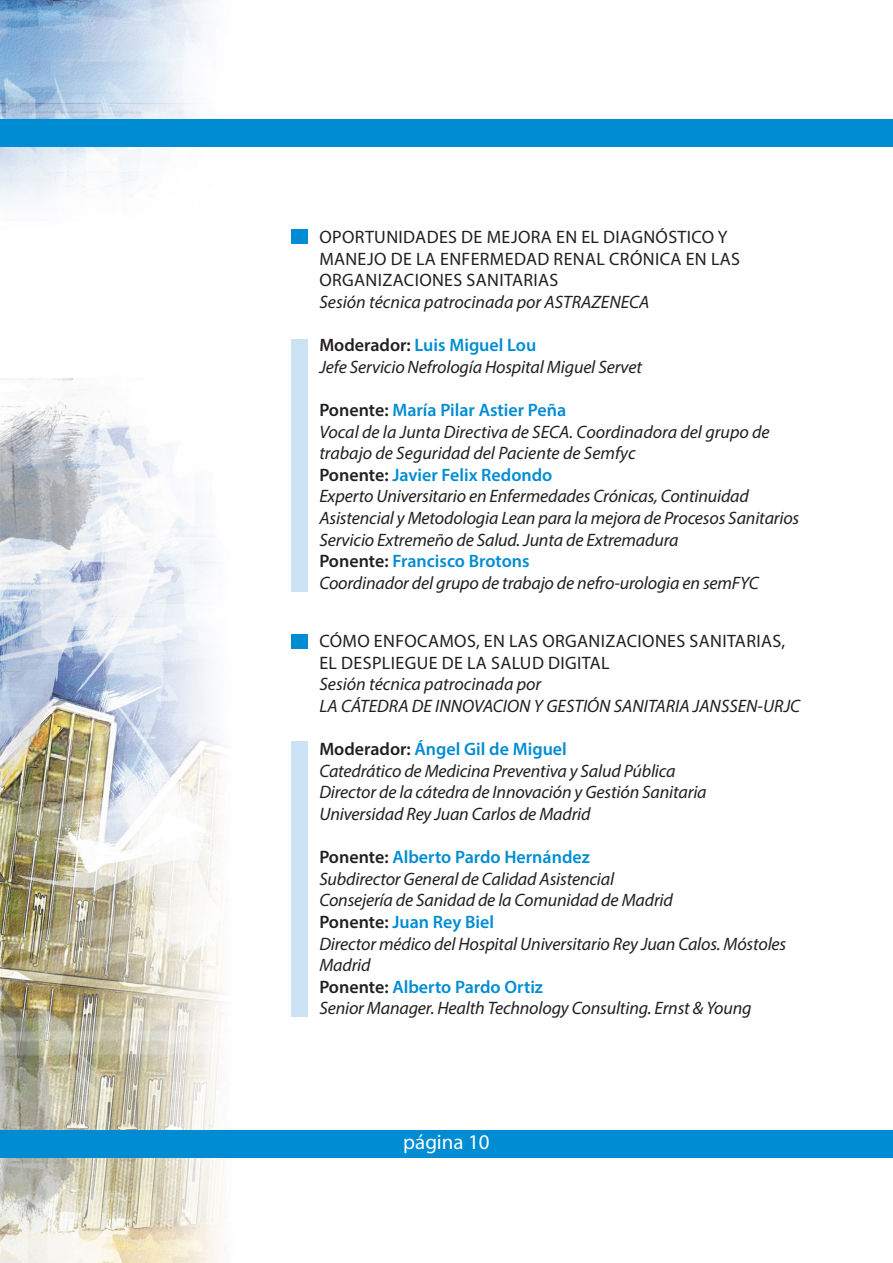
<style>
.page{position:relative;width:893px;height:1263px;background:#fff}
.page>*{position:absolute;margin:0;border:0;box-sizing:border-box;transform-origin:0 0}
.t1{font:21px "Myriad Pro";color:#fff}
.t2{font:italic 18px/21.6px "Myriad Pro";letter-spacing:-.01em;color:#231f20}
.t3{font:18px/21.6px "Myriad Pro";letter-spacing:.02em;color:#231f20}
.s1{font-weight:600;font-style:normal}
.s2{font-weight:600;font-style:normal;color:#008cd3}
</style>
<div class="page">
<img style="left:0;top:0;width:223px;height:1263px">
<div style="left:0;top:119px;width:893px;height:28px;background:#008cd3"></div>
<div style="left:0;top:1130px;width:893px;height:28px;background:#008cd3"></div>
<div style="left:291px;top:229px;width:17px;height:14px;background:#008cd3"></div>
<div style="left:291px;top:339px;width:17px;height:252px;background:#cbe2f5"></div>
<div style="left:291px;top:634px;width:17px;height:14px;background:#008cd3"></div>
<div style="left:291px;top:741px;width:17px;height:276px;background:#cbe2f5"></div>
<p class="t3" style="left:319px;top:226px;width:422px">OPORTUNIDADES DE MEJORA EN EL DIAGNÓSTICO Y<br>MANEJO DE LA ENFERMEDAD RENAL CRÓNICA EN LAS<br>ORGANIZACIONES SANITARIAS</p>
<p class="t2" style="left:319px;top:291px;width:332px">Sesión técnica patrocinada por ASTRAZENECA</p>
<p class="t2" style="left:319px;top:334px;width:324px"><span class="s1">Moderador:</span> <span class="s2">Luis Miguel Lou<br></span>Jefe Servicio Nefrología Hospital Miguel Servet</p>
<p class="t2" style="left:319px;top:399px;width:481px"><span class="s1">Ponente:</span> <span class="s2">María Pilar Astier Peña<br></span>Vocal de la Junta Directiva de SECA. Coordinadora del grupo de trabajo de Seguridad del Paciente de Semfyc<br><span class="s1">Ponente:</span> <span class="s2">Javier Felix Redondo<br></span>Experto Universitario en Enfermedades Crónicas, Continuidad Asistencial y Metodologia Lean para la mejora de Procesos Sanitarios Servicio Extremeño de Salud. Junta de Extremadura<br><span class="s1">Ponente:</span> <span class="s2">Francisco Brotons<br></span>Coordinador del grupo de trabajo de nefro-urologia en semFYC</p>
<p class="t3" style="left:319px;top:630px;width:467px">CÓMO ENFOCAMOS, EN LAS ORGANIZACIONES SANITARIAS,<br>EL DESPLIEGUE DE LA SALUD DIGITAL</p>
<p class="t2" style="left:319px;top:673px;width:482px">Sesión técnica patrocinada por<br>LA CÁTEDRA DE INNOVACION Y GESTIÓN SANITARIA JANSSEN-URJC</p>
<p class="t2" style="left:319px;top:738px;width:389px"><span class="s1">Moderador:</span> <span class="s2">Ángel Gil de Miguel<br></span>Catedrático de Medicina Preventiva y Salud Pública Director de la cátedra de Innovación y Gestión Sanitaria Universidad Rey Juan Carlos de Madrid</p>
<p class="t2" style="left:319px;top:846px;width:468px"><span class="s1">Ponente:</span> <span class="s2">Alberto Pardo Hernández<br></span>Subdirector General de Calidad Asistencial<br>Consejería de Sanidad de la Comunidad de Madrid<br><span class="s1">Ponente:</span> <span class="s2">Juan Rey Biel<br></span>Director médico del Hospital Universitario Rey Juan Calos. Móstoles Madrid<br><span class="s1">Ponente:</span> <span class="s2">Alberto Pardo Ortiz<br></span>Senior Manager. Health Technology Consulting. Ernst &amp; Young</p>
<p class="t1" style="left:403px;top:1129px;width:88px">página 10</p>
</div>
